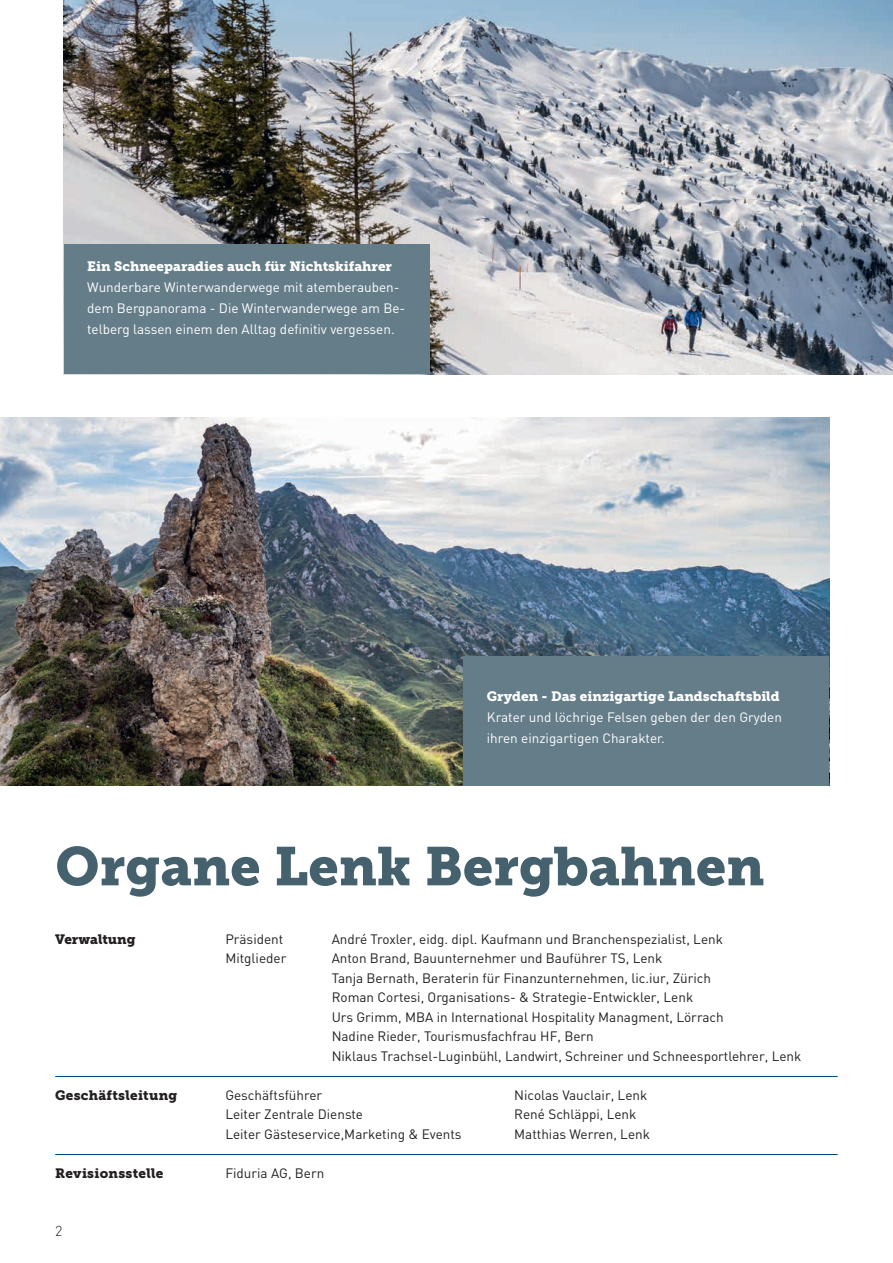
<style>
.page{position:relative;width:893px;height:1263px;background:#fff}
.page>*{position:absolute;margin:0;border:0;box-sizing:border-box;transform-origin:0 0}
.t1{font:54px "Museo Slab 900";color:#46616e}
.t2{font:300 14.25px "DIN Pro";color:#231f20}
.t3{font:13.5px/19.5px "DIN";color:#231f20}
.t4{font:13.5px/21px "DIN";color:#fff}
.t5{font:13.5px "Museo Slab 900";color:#fff}
.t6{font:13.5px "Museo Slab 900";letter-spacing:.02em;color:#231f20}
.t7{font:13.5px "Museo Slab 900";color:#231f20}
</style>
<div class="page">
<hr style="left:55px;top:1076px;width:783px;height:1px;background:#004c86">
<hr style="left:55px;top:1154px;width:783px;height:1px;background:#004c86">
<img style="left:64px;top:0;width:829px;height:374px">
<img style="left:0;top:417px;width:829px;height:368px">
<div style="left:463px;top:656px;width:366px;height:129px;background:#647d89"></div>
<div style="left:64px;top:244px;width:365px;height:130px;background:#647d89"></div>
<p class="t5" style="left:87px;top:259px;width:306px">Ein Schneeparadies auch für Nichtskifahrer</p>
<p class="t4" style="left:87px;top:277px;width:320px">Wunderbare Winterwanderwege mit atemberauben&shy;dem Bergpanorama - Die Winterwanderwege am Be&shy;telberg lassen einem den Alltag definitiv vergessen.</p>
<p class="t5" style="left:487px;top:688px;width:294px">Gryden - Das einzigartige Landschaftsbild</p>
<p class="t4" style="left:487px;top:706px;width:297px">Krater und löchrige Felsen geben der den Gryden ihren einzigartigen Charakter.</p>
<h1 class="t1" style="left:55px;top:835px;width:711px">Organe Lenk Bergbahnen</h1>
<p class="t7" style="left:55px;top:931px;width:82px">Verwaltung</p>
<p class="t3" style="left:225px;top:929px;width:59px">Präsident</p>
<p class="t3" style="left:332px;top:929px;width:393px">André Troxler, eidg. dipl. Kaufmann und Branchenspezialist, Lenk</p>
<p class="t3" style="left:225px;top:948px;width:63px">Mitglieder</p>
<p class="t3" style="left:332px;top:948px;width:471px">Anton Brand, Bauunternehmer und Bauführer TS, Lenk<br>Tanja Bernath, Beraterin für Finanzunternehmen, lic.iur, Zürich<br>Roman Cortesi, Organisations- &amp; Strategie-Entwickler, Lenk<br>Urs Grimm, MBA in International Hospitality Managment, Lörrach<br>Nadine Rieder, Tourismusfachfrau HF, Bern<br>Niklaus Trachsel-Luginbühl, Landwirt, Schreiner und -Schneesportlehrer, Lenk</p>
<p class="t6" style="left:55px;top:1087px;width:124px">Geschäftsleitung</p>
<p class="t3" style="left:225px;top:1085px;width:98px">Geschäftsführer</p>
<p class="t3" style="left:514px;top:1085px;width:135px">Nicolas Vauclair, Lenk</p>
<p class="t3" style="left:225px;top:1104px;width:139px">Leiter Zentrale Dienste</p>
<p class="t3" style="left:514px;top:1104px;width:124px">René Schläppi, Lenk</p>
<p class="t3" style="left:225px;top:1124px;width:238px">Leiter Gästeservice,Marketing &amp; Events</p>
<p class="t3" style="left:514px;top:1124px;width:137px">Matthias Werren, Lenk</p>
<p class="t6" style="left:55px;top:1165px;width:110px">Revisionsstelle</p>
<p class="t3" style="left:225px;top:1163px;width:101px">Fiduria AG, Bern</p>
<p class="t2" style="left:55px;top:1221px;width:9px">2</p>
</div>
